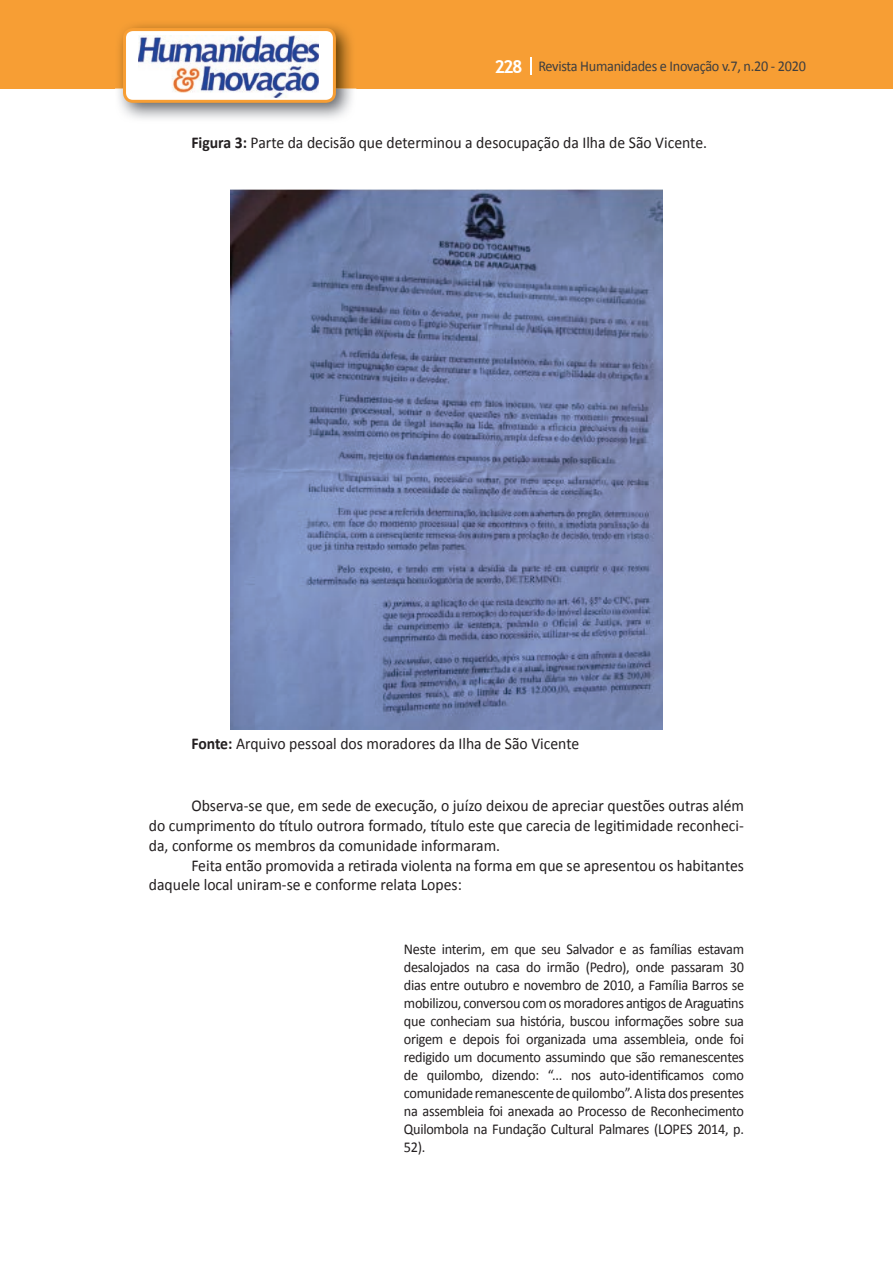
<style>
.page{position:relative;width:893px;height:1263px;background:#fff}
.page>*{position:absolute;margin:0;border:0;box-sizing:border-box;transform-origin:0 0}
.t1{font:16.5px/19.8px "Calibri";color:#231f20;text-align:justify;scale:.95 1}
.t2{font:15px/18px "Calibri";letter-spacing:-.02em;color:#231f20;text-align:justify;scale:.95 1}
.t3{font:15px "Calibri";letter-spacing:-.02em;color:#3e3e3f;scale:.95 1}
.s1{font-family:"Trebuchet MS";font-weight:700;font-size:18px;color:#fff}
.s2{font-weight:700}
</style>
<div class="page">
<div style="left:0;top:0;width:893px;height:88px;background:#f79e34"></div>
<svg style="left:530px;top:57px;width:2px;height:18px"></svg>
<img style="left:115px;top:24px;width:241px;height:95px">
<svg style="left:123px;top:28px;width:213px;height:75px"></svg>
<img style="left:230px;top:189px;width:433px;height:541px">
<p class="t3" style="left:495px;top:57px;width:329px"><span class="s1">228</span> Revista Humanidades e Inovação v.7, n.20 - 2020</p>
<p class="t1" style="left:191px;top:133px;width:544px"><span class="s2">Figura 3:</span> Parte da decisão que determinou a desocupação da Ilha de São Vicente.</p>
<p class="t1" style="left:191px;top:734px;width:410px"><span class="s2">Fonte:</span> Arquivo pessoal dos moradores da Ilha de São Vicente</p>
<p class="t1" style="left:149px;top:796px;width:628px;text-indent:43px">Observa-se que, em sede de execução, o juízo deixou de apreciar questões outras além do cumprimento do título outrora formado, título este que carecia de legitimidade reconheci&shy;da, conforme os membros da comunidade informaram.</p>
<p class="t1" style="left:149px;top:855px;width:628px;text-indent:43px">Feita então promovida a retirada violenta na forma em que se apresentou os habitantes daquele local uniram-se e conforme relata Lopes:</p>
<p class="t2" style="left:404px;top:940px;width:360px">Neste interim, em que seu Salvador e as famílias estavam desalojados na casa do irmão (Pedro), onde passaram 30 dias entre outubro e novembro de 2010, a Família Barros se mobilizou, conversou com os moradores antigos de Araguatins que conheciam sua história, buscou informações sobre sua origem e depois foi organizada uma assembleia, onde foi redigido um documento assumindo que são remanescentes de quilombo, dizendo: “... nos auto-identificamos como comunidade remanescente de quilombo”. A lista dos presentes na assembleia foi anexada ao Processo de Reconhecimento Quilombola na Fundação Cultural Palmares (LOPES 2014, p.<br>52).</p>
</div>
